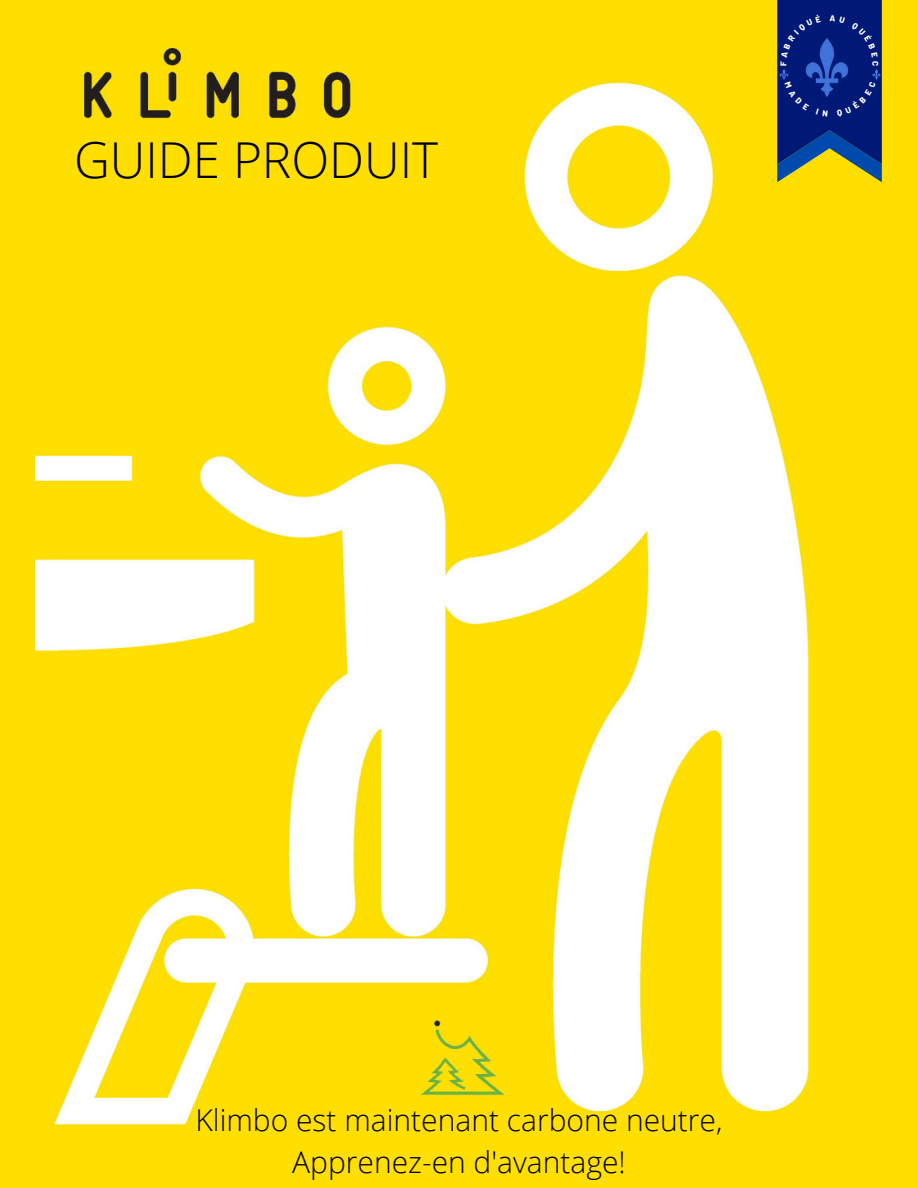
<style>
.page{position:relative;width:918px;height:1188px;background:#fff}
.page>*{position:absolute;margin:0;border:0;box-sizing:border-box;transform-origin:0 0}
.t1{font:300 49.5px "Open Sans";color:#000}
.t2{font:300 30px/41.7px "Open Sans";color:#000;text-align:center}
.t3{font:800 8.4px "Barlow";color:#fff}
</style>
<div class="page">
<img style="left:0;top:0;width:918px;height:1188px">
<img style="left:398px;top:1013px;width:121px;height:83px">
<svg style="left:777px;top:0;width:105px;height:182px;background:#1b3575"></svg>
<h1 class="t1" style="left:74px;top:126px;width:365px">GUIDE PRODUIT</h1>
<p class="t3" style="left:778px;top:66px;width:6px;rotate:-90deg">F</p>
<p class="t3" style="left:881px;top:61px;width:7px;rotate:90deg">C</p>
<p class="t2" style="left:196px;top:1099px;width:528px">Klimbo est maintenant carbone neutre,<br>Apprenez-en d'avantage!</p>
</div>
